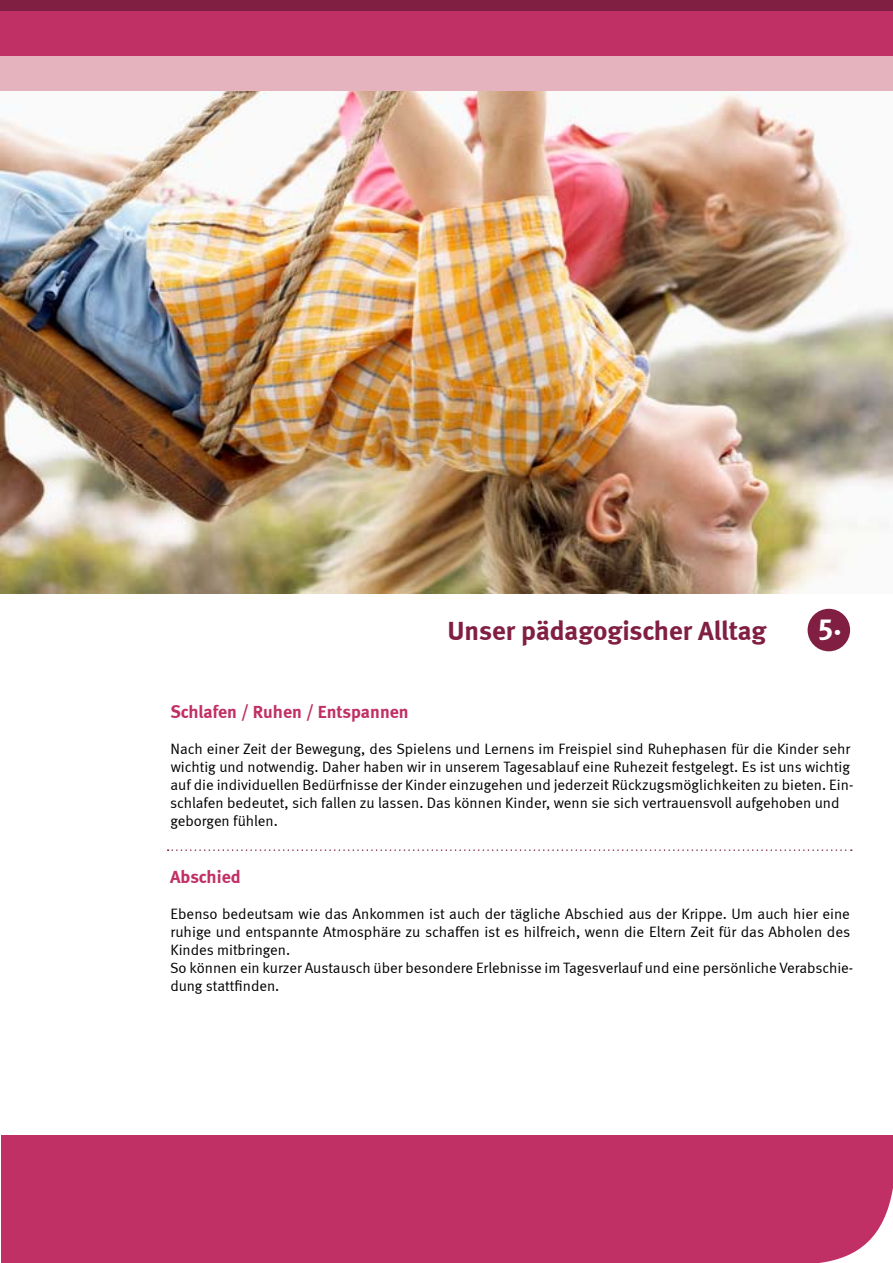
<style>
.page{position:relative;width:893px;height:1263px;background:#fff}
.page>*{position:absolute;margin:0;border:0;box-sizing:border-box;transform-origin:0 0}
.t1{font:700 30px "Meta";color:#fff}
.t2{font:700 27px "Meta";color:#811f43}
.t3{font:700 18px "Meta";color:#c03065}
.t4{font:15px/18px "Meta Normal";color:#000}
</style>
<div class="page">
<img style="left:0;top:90px;width:893px;height:503px">
<div style="left:808px;top:609px;width:42px;height:42px;background:#811f43;border-radius:50%"></div>
<div style="left:0;top:0;width:893px;height:58px;background:#c03065"></div>
<div style="left:0;top:0;width:893px;height:11px;background:#811f43"></div>
<div style="left:1px;top:1135px;width:892px;height:128px;background:#c03065"></div>
<svg style="left:819px;top:1188px;width:74px;height:75px"></svg>
<div style="left:0;top:56px;width:893px;height:34px;background:#e5b3be"></div>
<svg style="left:168px;top:849px;width:684px;height:2px"></svg>
<h2 class="t2" style="left:447px;top:614px;width:321px">Unser pädagogischer Alltag</h2>
<h1 class="t1" style="left:818px;top:606px;width:25px">5.</h1>
<p class="t3" style="left:170px;top:701px;width:240px">Schlafen / Ruhen / Entspannen</p>
<p class="t4" style="left:170px;top:739px;width:684px">Nach einer Zeit der Bewegung, des Spielens und Lernens im Freispiel sind Ruhephasen für die Kinder sehr wichtig und notwendig. Daher haben wir in unserem Tagesablauf eine Ruhezeit festgelegt. Es ist uns wichtig auf die individuellen Bedürfnisse der Kinder einzugehen und jederzeit Rückzugsmöglichkeiten zu bieten. Ein&shy;schlafen bedeutet, sich fallen zu lassen. Das können Kinder, wenn sie sich vertrauensvoll aufgehoben und geborgen fühlen.</p>
<p class="t3" style="left:170px;top:866px;width:72px">Abschied</p>
<p class="t4" style="left:170px;top:905px;width:685px">Ebenso bedeutsam wie das Ankommen ist auch der tägliche Abschied aus der Krippe. Um auch hier eine ruhige und entspannte Atmosphäre zu schaffen ist es hilfreich, wenn die Eltern Zeit für das Abholen des Kindes mitbringen.<br>So können ein kurzer Austausch über besondere Erlebnisse im Tagesverlauf und eine persönliche Verabschie&shy;dung stattfinden.</p>
</div>
